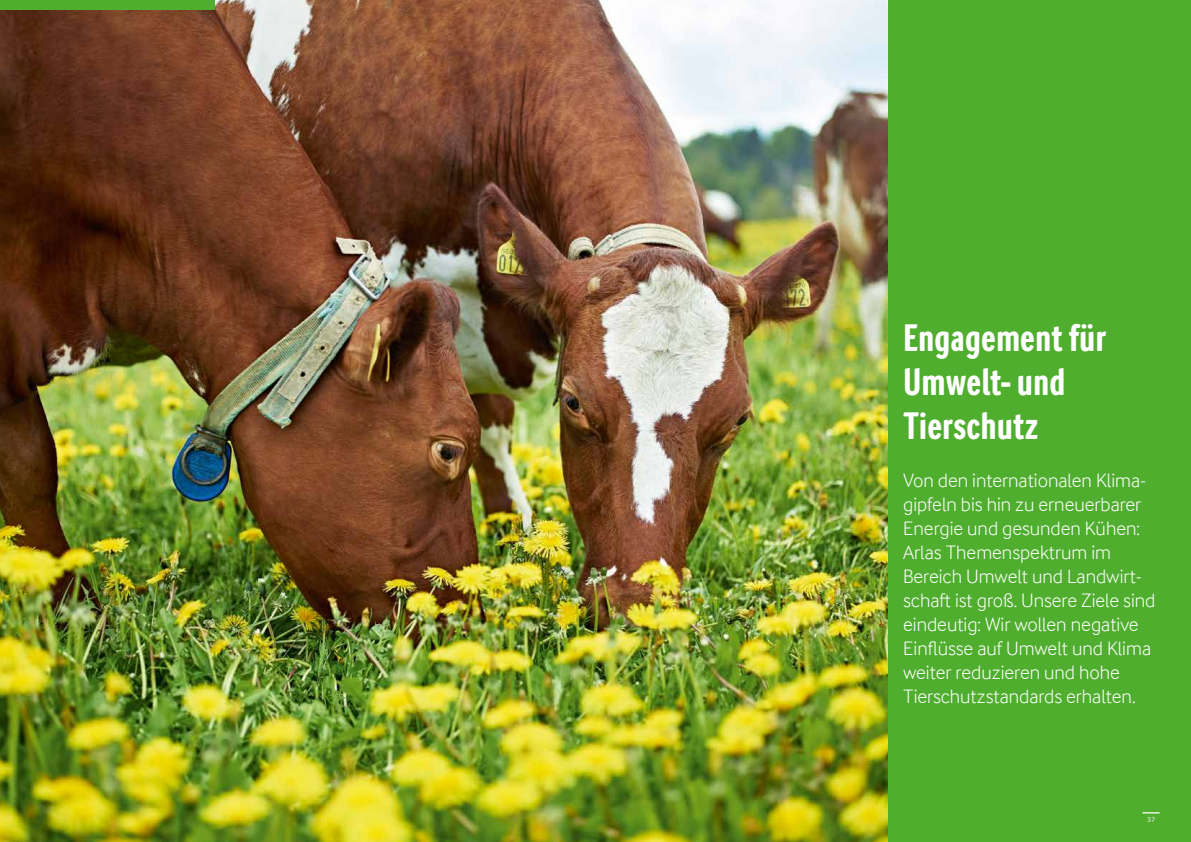
<style>
.page{position:relative;width:1191px;height:842px;background:#fff}
.page>*{position:absolute;margin:0;border:0;box-sizing:border-box;transform-origin:0 0}
.t1{font:700 40px/44px "Arla Inter Face Condensed";color:#fff}
.t2{font:300 20px/24px "Arla Inter Face";color:#fff}
.t3{font:7px "Arla Inter Face";color:#fff}
</style>
<div class="page">
<div style="left:887px;top:0;width:304px;height:842px;background:#50ae2f"></div>
<img style="left:0;top:0;width:887px;height:842px">
<svg style="left:1142px;top:812px;width:17px;height:1px"></svg>
<div style="left:0;top:0;width:214px;height:10px;background:#50ae2f"></div>
<h1 class="t1" style="left:903px;top:315px;width:205px">Engagement für<br>Umwelt- und<br>Tierschutz</h1>
<p class="t2" style="left:903px;top:468px;width:254px">Von den internationalen Klima&shy;gipfeln bis hin zu erneuerbarer<br>Energie und gesunden Kühen:<br>Arlas Themenspektrum im<br>Bereich Umwelt und Landwirt&shy;schaft ist groß. Unsere Ziele sind eindeutig: Wir wollen negative<br>Einflüsse auf Umwelt und Klima weiter reduzieren und hohe<br>Tierschutzstandards erhalten.</p>
<p class="t3" style="left:1147px;top:816px;width:9px">37</p>
</div>
